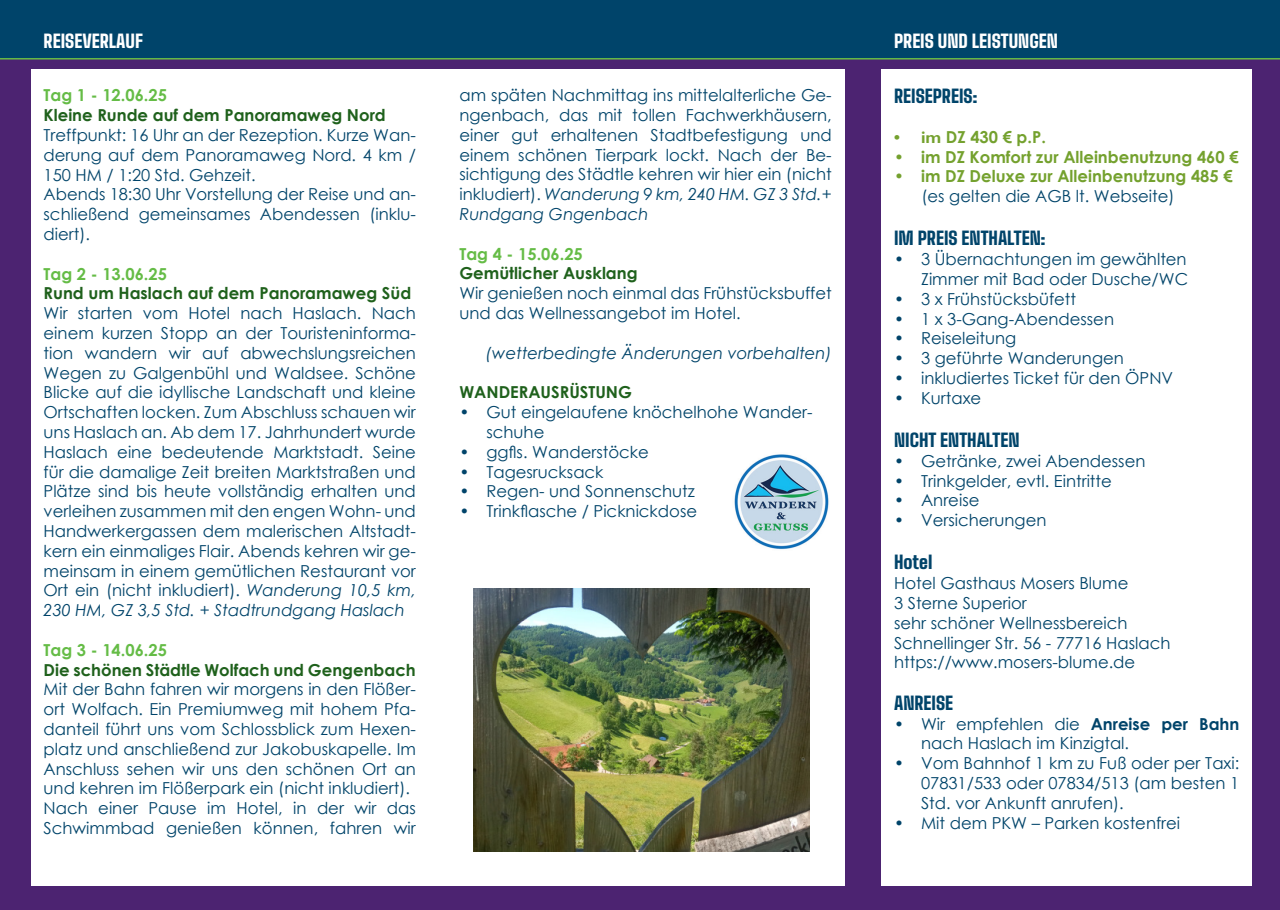
<style>
.page{position:relative;width:1280px;height:910px;background:#fff}
.page>*{position:absolute;margin:0;border:0;box-sizing:border-box;transform-origin:0 0}
.t1{font:900 18px "Big Shoulders Text";color:#00446a}
.t2{font:900 18px "Big Shoulders Text";color:#fff}
.t3{font:16.5px/19.8px "Century Gothic";color:#00446a;text-align:justify}
.t4{font:700 16.5px "Century Gothic";color:#1f611c}
.t5{font:700 16.5px "Century Gothic";color:#74a12e}
.t6{font:700 16.5px "Century Gothic";color:#65bc46}
.t7{font:italic 16.5px "Century Gothic";color:#00446a}
.s1{font-style:italic}
.s2{font-family:"Gill Sans"}
.s3{font-weight:700}
</style>
<div class="page">
<div style="left:0;top:60px;width:1280px;height:850px;background:#4c2371"></div>
<div style="left:0;top:0;width:1280px;height:60px;background:#00446a"></div>
<div style="left:31px;top:69px;width:813px;height:816px;background:#fff"></div>
<div style="left:881px;top:69px;width:371px;height:816px;background:#fff"></div>
<img style="left:734px;top:454px;width:95px;height:96px">
<img style="left:473px;top:589px;width:337px;height:262px">
<p class="t2" style="left:44px;top:26px;width:101px">REISEVERLAUF</p>
<p class="t2" style="left:894px;top:26px;width:165px">PREIS UND LEISTUNGEN</p>
<p class="t6" style="left:44px;top:83px;width:125px">Tag 1 - 12.06.25</p>
<p class="t4" style="left:44px;top:103px;width:344px">Kleine Runde auf dem Panoramaweg Nord</p>
<p class="t3" style="left:44px;top:125px;width:374px">Treffpunkt: 16 Uhr an der Rezeption. Kurze Wan&shy;derung auf dem Panoramaweg Nord. 4 km / 150 HM / 1:20 Std. Gehzeit.</p>
<p class="t3" style="left:44px;top:184px;width:374px">Abends 18:30 Uhr Vorstellung der Reise und an&shy;schließend gemeinsames Abendessen (inklu&shy;diert).</p>
<p class="t6" style="left:44px;top:261px;width:125px">Tag 2 - 13.06.25</p>
<p class="t4" style="left:44px;top:281px;width:369px">Rund um Haslach auf dem Panoramaweg Süd</p>
<p class="t3" style="left:44px;top:303px;width:374px">Wir starten vom Hotel nach Haslach. Nach einem kurzen Stopp an der Touristeninforma&shy;tion wandern wir auf abwechslungsreichen Wegen zu Galgenbühl und Waldsee. Schöne Blicke auf die idyllische Landschaft und kleine Ortschaften locken. Zum Abschluss schauen wir uns Haslach an. Ab dem 17. Jahrhundert wurde Haslach eine bedeutende Marktstadt. Seine für die damalige Zeit breiten Marktstraßen und Plätze sind bis heute vollständig erhalten und verleihen zusammen mit den engen Wohn- und Handwerkergassen dem malerischen Altstadt&shy;kern ein einmaliges Flair. Abends kehren wir ge&shy;meinsam in einem gemütlichen Restaurant vor Ort ein (nicht inkludiert). <span class="s1">Wanderung 10,5 km, 230 HM, GZ 3,5 Std. + Stadtrundgang Haslach</span></p>
<p class="t6" style="left:44px;top:637px;width:125px">Tag 3 - 14.06.25</p>
<p class="t4" style="left:44px;top:657px;width:374px">Die schönen Städtle Wolfach und Gengenbach</p>
<p class="t3" style="left:44px;top:679px;width:374px">Mit der Bahn fahren wir morgens in den Flößer&shy;ort Wolfach. Ein Premiumweg mit hohem Pfa&shy;danteil führt uns vom Schlossblick zum Hexen&shy;platz und anschließend zur Jakobuskapelle. Im Anschluss sehen wir uns den schönen Ort an und kehren im Flößerpark ein (nicht inkludiert).</p>
<p class="t3" style="left:44px;top:798px;width:374px">Nach einer Pause im Hotel, in der wir das<br>Schwimmbad genießen können, fahren wir</p>
<p class="t3" style="left:459px;top:85px;width:374px">am späten Nachmittag ins mittelalterliche Ge&shy;ngenbach, das mit tollen Fachwerkhäusern, einer gut erhaltenen Stadtbefestigung und einem schönen Tierpark lockt. Nach der Be&shy;sichtigung des Städtle kehren wir hier ein (nicht inkludiert). <span class="s1">Wanderung 9 km, 240 HM. GZ 3 Std.+ Rundgang Gngenbach</span></p>
<p class="t6" style="left:459px;top:241px;width:125px">Tag 4 - 15.06.25</p>
<p class="t4" style="left:459px;top:261px;width:180px">Gemütlicher Ausklang</p>
<p class="t3" style="left:459px;top:283px;width:374px">Wir genießen noch einmal das Frühstücksbuffet und das Wellnessangebot im Hotel.</p>
<p class="t7" style="left:486px;top:341px;width:347px">(wetterbedingte Änderungen vorbehalten)</p>
<p class="t4" style="left:459px;top:380px;width:174px">WANDERAUSRÜSTUNG</p>
<p class="t3" style="left:486px;top:402px;width:328px;text-indent:-27px">• Gut eingelaufene knöchelhohe Wander&shy;schuhe</p>
<p class="t3" style="left:459px;top:442px;width:191px">• ggfls. Wanderstöcke</p>
<p class="t3" style="left:459px;top:461px;width:146px">• Tagesrucksack</p>
<p class="t3" style="left:459px;top:481px;width:237px">• Regen- und Sonnenschutz</p>
<p class="t3" style="left:459px;top:501px;width:239px">• Trinkflasche / Picknickdose</p>
<p class="t1" style="left:894px;top:81px;width:85px">REISEPREIS:</p>
<p class="t5" style="left:894px;top:124px;width:153px"><span class="s2">• im</span> DZ 430 € p.P.</p>
<p class="t5" style="left:894px;top:144px;width:346px">• im DZ Komfort zur Alleinbenutzung 460 €</p>
<p class="t5" style="left:894px;top:164px;width:340px">• im DZ Deluxe zur Alleinbenutzung 485 €</p>
<p class="t3" style="left:921px;top:186px;width:255px">(es gelten die AGB lt. Webseite)</p>
<p class="t1" style="left:894px;top:223px;width:153px">IM PREIS ENTHALTEN:</p>
<p class="t3" style="left:894px;top:249px;width:296px;text-align:right">• 3 Übernachtungen im gewählten<br>Zimmer mit Bad oder Dusche/WC</p>
<p class="t3" style="left:894px;top:289px;width:184px">• 3 x Frühstücksbüfett</p>
<p class="t3" style="left:894px;top:308px;width:222px">• 1 x 3-Gang-Abendessen</p>
<p class="t3" style="left:894px;top:328px;width:124px">• Reiseleitung</p>
<p class="t3" style="left:894px;top:348px;width:231px">• 3 geführte Wanderungen</p>
<p class="t3" style="left:894px;top:368px;width:281px">• inkludiertes Ticket für den ÖPNV</p>
<p class="t3" style="left:894px;top:388px;width:89px">• Kurtaxe</p>
<p class="t1" style="left:894px;top:425px;width:127px">NICHT ENTHALTEN</p>
<p class="t3" style="left:894px;top:451px;width:253px">• Getränke, zwei Abendessen</p>
<p class="t3" style="left:894px;top:470px;width:219px">• Trinkgelder, evtl. Eintritte</p>
<p class="t3" style="left:894px;top:490px;width:87px">• Anreise</p>
<p class="t3" style="left:894px;top:510px;width:154px">• Versicherungen</p>
<p class="t1" style="left:894px;top:547px;width:40px">Hotel</p>
<p class="t3" style="left:894px;top:573px;width:236px">Hotel Gasthaus Mosers Blume</p>
<p class="t3" style="left:894px;top:593px;width:134px">3 Sterne Superior</p>
<p class="t3" style="left:894px;top:613px;width:235px">sehr schöner Wellnessbereich</p>
<p class="t3" style="left:894px;top:632px;width:278px">Schnellinger Str. 56 - 77716 Haslach</p>
<p class="t3" style="left:894px;top:652px;width:243px">https://www.mosers-blume.de</p>
<p class="t1" style="left:894px;top:688px;width:61px">ANREISE</p>
<p class="t3" style="left:921px;top:713px;width:320px;text-indent:-27px">• Wir empfehlen die <span class="s3">Anreise per Bahn </span>nach Haslach im Kinzigtal.</p>
<p class="t3" style="left:921px;top:753px;width:320px;text-indent:-27px">• Vom Bahnhof 1 km zu Fuß oder per Taxi:<br>07831/533 oder 07834/513 (am besten 1<br>Std. vor Ankunft anrufen).</p>
<p class="t3" style="left:894px;top:812px;width:288px">• Mit dem PKW – Parken kostenfrei</p>
</div>
